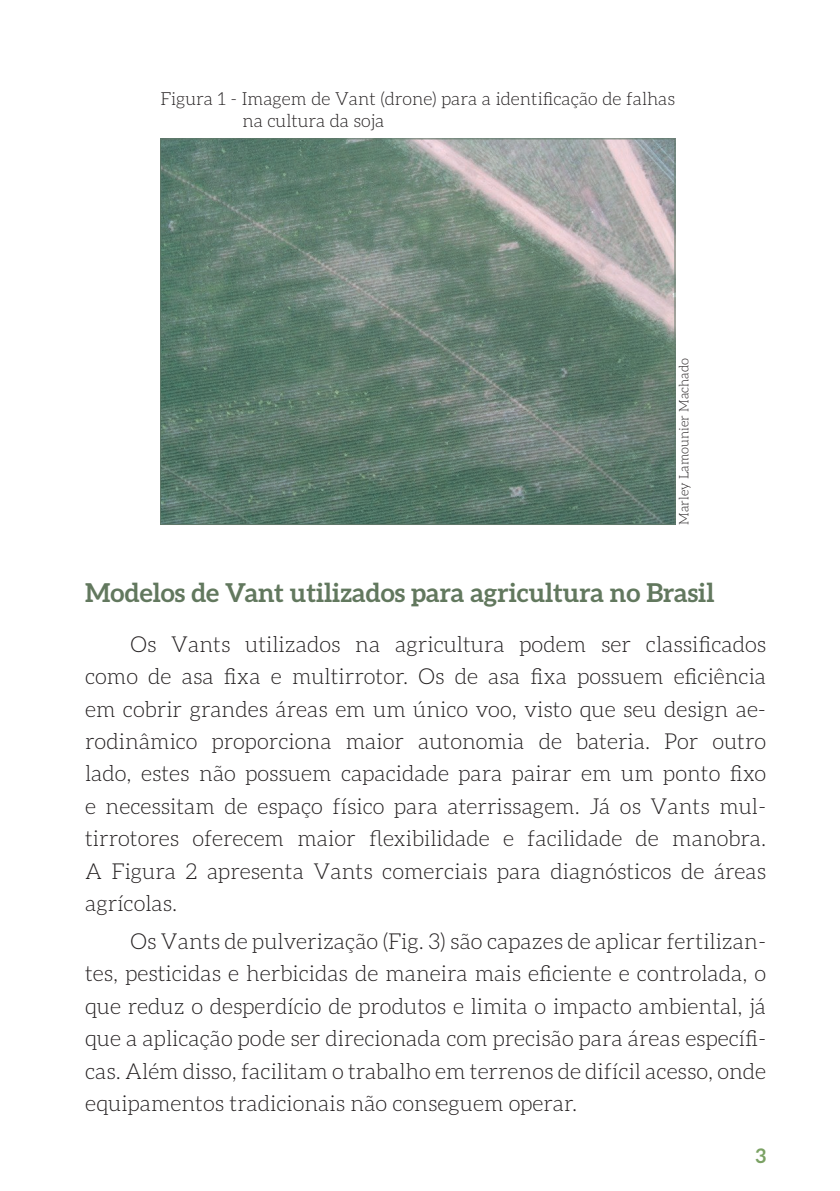
<style>
.page{position:relative;width:840px;height:1191px;background:#fff}
.page>*{position:absolute;margin:0;border:0;box-sizing:border-box;transform-origin:0 0}
.t1{font:700 26px "Aleo";color:#62785e}
.t2{font:300 22px/32.4px "Aleo";color:#231f20;text-align:justify}
.t3{font:700 20px "Aleo";color:#7ba264}
.t4{font:300 18px/22px "Aleo";color:#231f20}
.t5{font:300 13px "Aleo";color:#231f20}
</style>
<div class="page">
<img style="left:162px;top:141px;width:510px;height:382px">
<p class="t4" style="left:242px;top:88px;width:434px;text-indent:-82px">Figura 1 - Imagem de Vant (drone) para a identificação de falhas na cultura da soja</p>
<p class="t5" style="left:676px;top:525px;width:168px;rotate:-90deg">Marley Lamounier Machado</p>
<p class="t1" style="left:85px;top:578px;width:630px">Modelos de Vant utilizados para agricultura no Brasil</p>
<p class="t2" style="left:85px;top:628px;width:682px;text-indent:45px">Os Vants utilizados na agricultura podem ser classificados como de asa fixa e multirrotor. Os de asa fixa possuem eficiência em cobrir grandes áreas em um único voo, visto que seu design ae&shy;rodinâmico proporciona maior autonomia de bateria. Por outro lado, estes não possuem capacidade para pairar em um ponto fixo e necessitam de espaço físico para aterrissagem. Já os Vants mul&shy;tirrotores oferecem maior flexibilidade e facilidade de manobra.<br>A Figura 2 apresenta Vants comerciais para diagnósticos de áreas agrícolas.</p>
<p class="t2" style="left:85px;top:925px;width:682px;text-indent:45px">Os Vants de pulverização (Fig. 3) são capazes de aplicar fertilizan&shy;tes, pesticidas e herbicidas de maneira mais eficiente e controlada, o que reduz o desperdício de produtos e limita o impacto ambiental, já que a aplicação pode ser direcionada com precisão para áreas específi&shy;cas. Além disso, facilitam o trabalho em terrenos de difícil acesso, onde equipamentos tradicionais não conseguem operar.</p>
<p class="t3" style="left:755px;top:1144px;width:12px">3</p>
</div>
